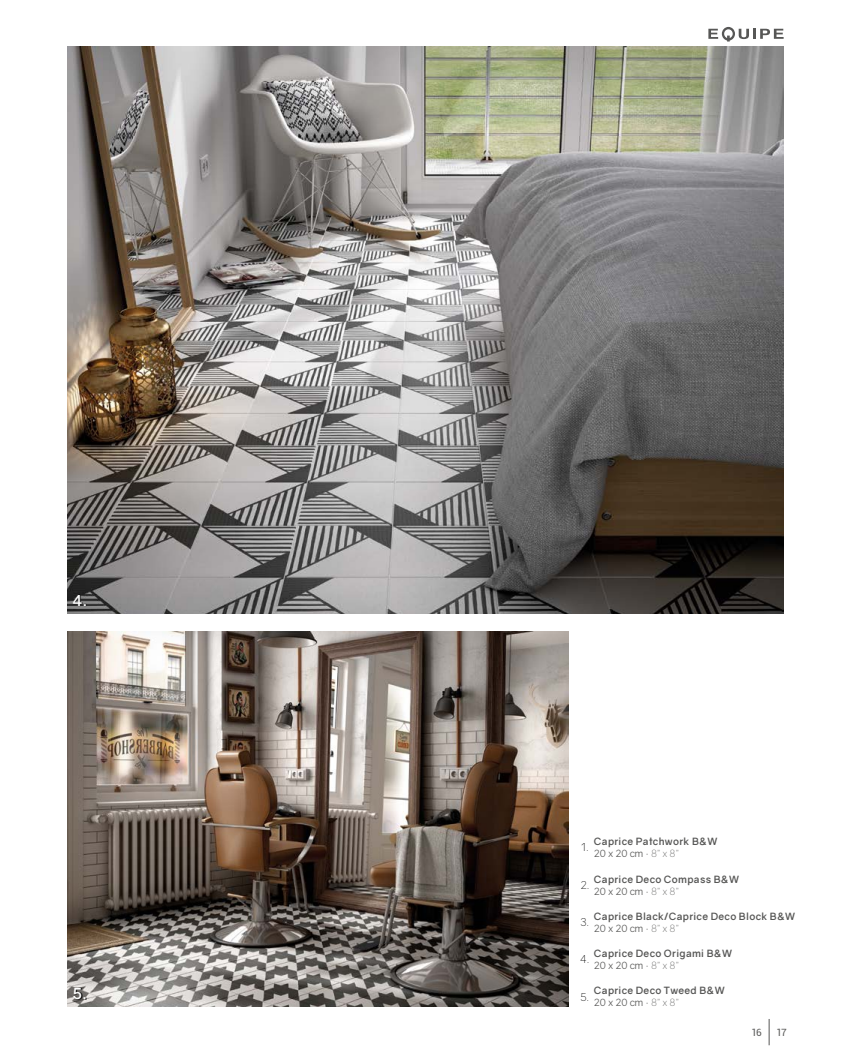
<style>
.page{position:relative;width:851px;height:1063px;background:#fff}
.page>*{position:absolute;margin:0;border:0;box-sizing:border-box;transform-origin:0 0}
.t1{font:700 15px "Gravity";color:#fff}
.t2{font:300 11.12px "Gravity";color:#000}
.t3{font:700 10px/12px "Gravity";letter-spacing:.03em;color:#575756}
.t4{font:10px "Roboto";color:#575756}
.s1{font-weight:400}
.s2{font-weight:300}
</style>
<div class="page">
<svg style="left:708px;top:27px;width:75px;height:15px"></svg>
<svg style="left:768px;top:1019px;width:1px;height:26px"></svg>
<img style="left:67px;top:46px;width:716px;height:567px">
<div style="left:73px;top:594px;width:14px;height:12px;background:#000;opacity:.94"></div>
<img style="left:67px;top:632px;width:501px;height:374px">
<div style="left:74px;top:988px;width:13px;height:12px;background:#000;opacity:.94"></div>
<h1 class="t1" style="left:72px;top:591px;width:17px">4.</h1>
<h1 class="t1" style="left:73px;top:984px;width:16px">5.</h1>
<p class="t3" style="left:594px;top:836px;width:125px">Caprice Patchwork B&amp;W<br><span class="s1">20 x 20 cm ·</span> <span class="s2">8” x 8”</span></p>
<p class="t2" style="left:581px;top:841px;width:9px">1.</p>
<p class="t3" style="left:594px;top:873px;width:146px">Caprice Deco Compass B&amp;W<br><span class="s1">20 x 20 cm ·</span> <span class="s2">8” x 8”</span></p>
<p class="t2" style="left:580px;top:878px;width:11px">2.</p>
<p class="t3" style="left:594px;top:910px;width:203px">Caprice Black/Caprice Deco Block B&amp;W<br><span class="s1">20 x 20 cm ·</span> <span class="s2">8” x 8”</span></p>
<p class="t2" style="left:580px;top:915px;width:10px">3.</p>
<p class="t3" style="left:594px;top:948px;width:139px">Caprice Deco Origami B&amp;W<br><span class="s1">20 x 20 cm ·</span> <span class="s2">8” x 8”</span></p>
<p class="t2" style="left:580px;top:953px;width:11px">4.</p>
<p class="t3" style="left:594px;top:985px;width:132px">Caprice Deco Tweed B&amp;W<br><span class="s1">20 x 20 cm ·</span> <span class="s2">8” x 8”</span></p>
<p class="t2" style="left:580px;top:990px;width:10px">5.</p>
<p class="t4" style="left:751px;top:1025px;width:12px">16</p>
<p class="t4" style="left:776px;top:1025px;width:12px">17</p>
</div>
